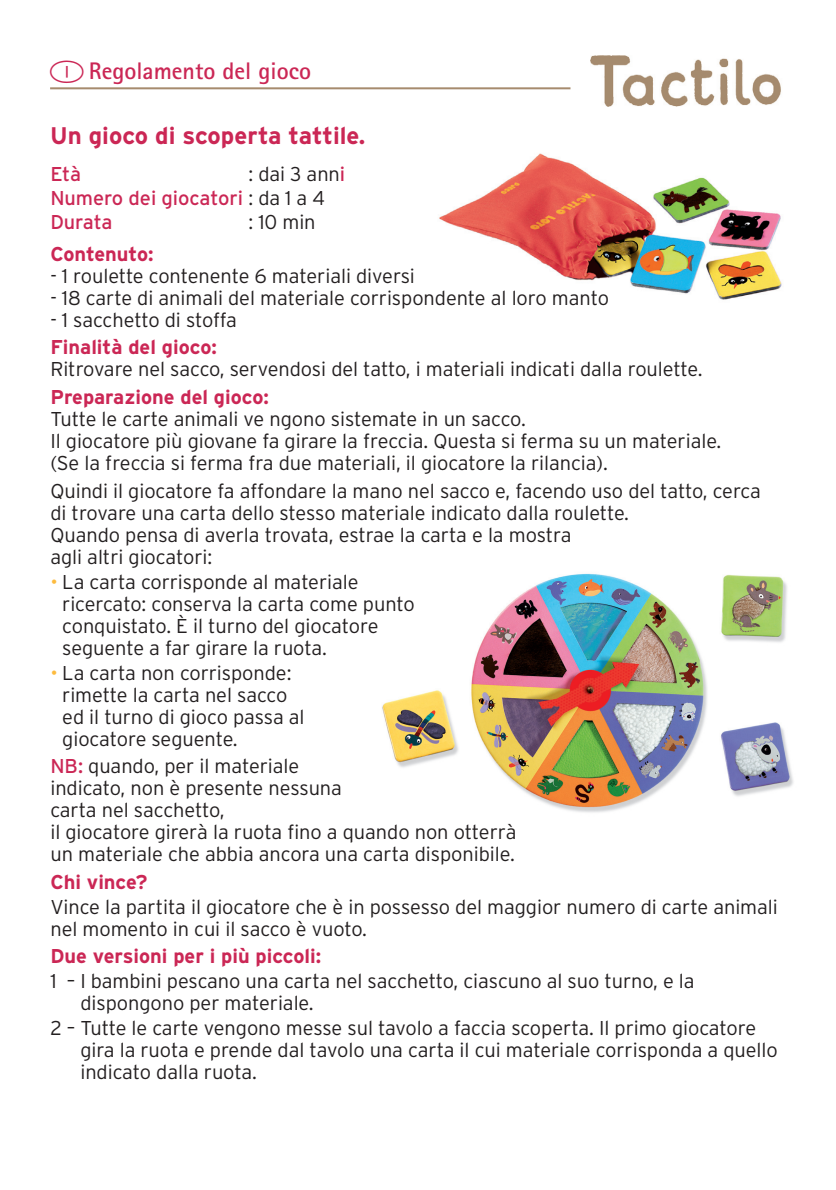
<style>
.page{position:relative;width:836px;height:1190px;background:#fff}
.page>*{position:absolute;margin:0;border:0;box-sizing:border-box;transform-origin:0 0}
.t1{font:700 24px "Interstate";color:#cb2755}
.t2{font:700 24px "Agfa Rotis Sans Serif";color:#cb2755}
.t3{font:300 20px/22px "Interstate";letter-spacing:-.005em;color:#231f20}
.t4{font:700 20px "Interstate";color:#cb2755}
.t5{font:20px "Interstate";letter-spacing:-.005em;color:#cb2755}
.s1{font-weight:400;color:#cb2755}
.s2{font-weight:300;color:#231f20}
.s3{color:#fdbb3e}
</style>
<div class="page">
<hr style="left:50px;top:87px;width:520px;height:2px;background:#a68b6e">
<img style="left:590px;top:55px;width:191px;height:52px">
<img style="left:382px;top:573px;width:411px;height:240px">
<img style="left:439px;top:153px;width:343px;height:147px">
<p class="t2" style="left:89px;top:56px;width:224px">Regolamento del gioco</p>
<p class="t1" style="left:50px;top:122px;width:317px">Un gioco di scoperta tattile.</p>
<p class="t5" style="left:50px;top:163px;width:32px">Età</p>
<p class="t3" style="left:248px;top:163px;width:98px">: dai 3 ann<span class="s1">i</span></p>
<p class="t5" style="left:50px;top:187px;width:276px">Numero dei giocatori <span class="s2">: da 1 a 4</span></p>
<p class="t5" style="left:50px;top:211px;width:64px">Durata</p>
<p class="t3" style="left:248px;top:211px;width:69px">: 10 min</p>
<p class="t4" style="left:50px;top:243px;width:105px">Contenuto:</p>
<p class="t3" style="left:50px;top:264px;width:366px">- 1 roulette contenente 6 materiali diversi</p>
<p class="t3" style="left:50px;top:286px;width:560px">- 18 carte di animali del materiale corrispondente al loro manto</p>
<p class="t3" style="left:50px;top:308px;width:188px">- 1 sacchetto di stoffa</p>
<p class="t4" style="left:50px;top:336px;width:168px">Finalità del gioco:</p>
<p class="t3" style="left:50px;top:358px;width:653px">Ritrovare nel sacco, servendosi del tatto, i materiali indicati dalla roulette.</p>
<p class="t4" style="left:50px;top:386px;width:220px">Preparazione del gioco:</p>
<p class="t3" style="left:50px;top:408px;width:477px">Tutte le carte animali ve ngono sistemate in un sacco.</p>
<p class="t3" style="left:50px;top:430px;width:672px">Il giocatore più giovane fa girare la freccia. Questa si ferma su un materiale.</p>
<p class="t3" style="left:50px;top:452px;width:559px">(Se la freccia si ferma fra due materiali, il giocatore la rilancia).</p>
<p class="t3" style="left:50px;top:480px;width:712px">Quindi il giocatore fa affondare la mano nel sacco e, facendo uso del tatto, cerca di trovare una carta dello stesso materiale indicato dalla roulette.<br>Quando pensa di averla trovata, estrae la carta e la mostra<br>agli altri giocatori:</p>
<p class="t3" style="left:62px;top:570px;width:354px;text-indent:-12px"><span class="s3">•</span> La carta corrisponde al materiale ricercato: conserva la carta come punto conquistato. È il turno del giocatore seguente a far girare la ruota.</p>
<p class="t3" style="left:62px;top:661px;width:244px;text-indent:-12px"><span class="s3">•</span> La carta non corrisponde: rimette la carta nel sacco ed il turno di gioco passa al giocatore seguente.</p>
<p class="t3" style="left:50px;top:755px;width:468px"><span class="s1">NB:</span> quando, per il materiale<br>indicato, non è presente nessuna<br>carta nel sacchetto,<br>il giocatore girerà la ruota fino a quando non otterrà un materiale che abbia ancora una carta disponibile.</p>
<p class="t4" style="left:50px;top:871px;width:99px">Chi vince?</p>
<p class="t3" style="left:50px;top:895px;width:729px">Vince la partita il giocatore che è in possesso del maggior numero di carte animali nel momento in cui il sacco è vuoto.</p>
<p class="t4" style="left:50px;top:945px;width:272px">Due versioni per i più piccoli:</p>
<p class="t3" style="left:80px;top:970px;width:616px;text-indent:-30px">1 – I bambini pescano una carta nel sacchetto, ciascuno al suo turno, e la dispongono per materiale.</p>
<p class="t3" style="left:80px;top:1017px;width:699px;text-indent:-30px">2 – Tutte le carte vengono messe sul tavolo a faccia scoperta. Il primo giocatore gira la ruota e prende dal tavolo una carta il cui materiale corrisponda a quello indicato dalla ruota.</p>
</div>
